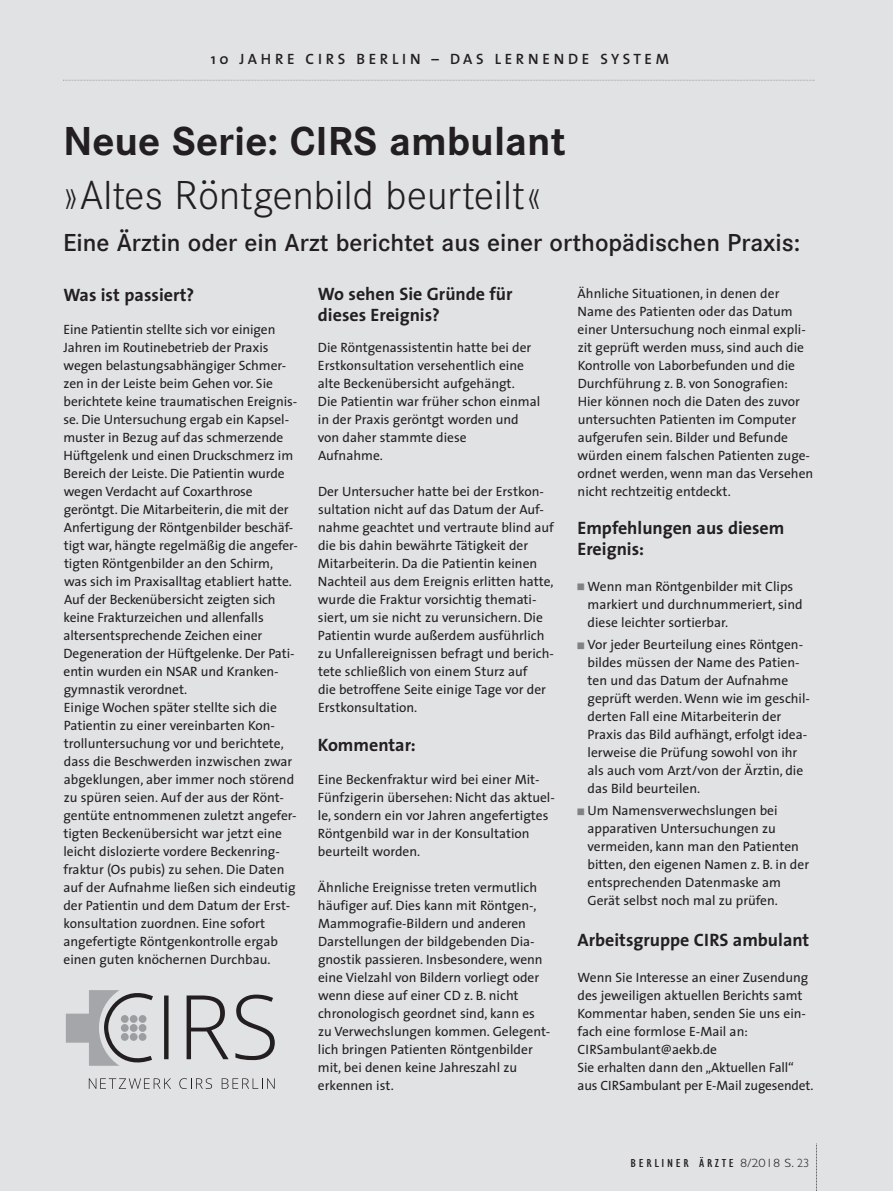
<style>
.page{position:relative;width:893px;height:1191px;background:#e1e2e4}
.page>*{position:absolute;margin:0;border:0;box-sizing:border-box;transform-origin:0 0}
.t1{font:300 42px "Corporate S";color:#231f20}
.t2{font:700 42px "Corporate S";color:#231f20}
.t3{font:600 25.5px "Corporate S";color:#231f20}
.t4{font:700 18px/21.6px "The Sans";color:#231f20}
.t5{font:600 15px "The Sans";letter-spacing:.245em;color:#231f20}
.t6{font:13.5px/18px "The Sans";color:#231f20}
.t7{font:300 12px "Gill Sans";letter-spacing:-.01em;color:#231f20;scale:1.2 1}
.t8{font:condensed 12px "Gill Sans";letter-spacing:.18em;color:#231f20;scale:1.2 1}
.t9{font:condensed 12px "Gill Sans";letter-spacing:.26em;color:#231f20;scale:1.2 1}
.s1{color:#808285}
.s2{font-weight:400;font-stretch:condensed}
</style>
<div class="page">
<svg style="left:63px;top:80px;width:752px;height:1px"></svg>
<svg style="left:816px;top:1143px;width:1px;height:48px"></svg>
<svg style="left:164px;top:994px;width:111px;height:66px"></svg>
<svg style="left:66px;top:990px;width:87px;height:76px"></svg>
<div style="left:121px;top:1015px;width:8px;height:7px;background:#9b9da0;border-radius:50%"></div>
<div style="left:130px;top:1015px;width:8px;height:7px;background:#9b9da0;border-radius:50%"></div>
<div style="left:139px;top:1015px;width:7px;height:7px;background:#9b9da0;border-radius:50%"></div>
<div style="left:121px;top:1024px;width:8px;height:7px;background:#9b9da0;border-radius:50%"></div>
<div style="left:130px;top:1024px;width:8px;height:7px;background:#9b9da0;border-radius:50%"></div>
<div style="left:139px;top:1024px;width:7px;height:7px;background:#9b9da0;border-radius:50%"></div>
<div style="left:121px;top:1033px;width:8px;height:7px;background:#9b9da0;border-radius:50%"></div>
<div style="left:130px;top:1033px;width:8px;height:7px;background:#9b9da0;border-radius:50%"></div>
<div style="left:139px;top:1033px;width:7px;height:7px;background:#9b9da0;border-radius:50%"></div>
<svg style="left:89px;top:1078px;width:82px;height:10px"></svg>
<svg style="left:179px;top:1078px;width:33px;height:11px"></svg>
<svg style="left:222px;top:1078px;width:53px;height:10px"></svg>
<p class="t5" style="left:211px;top:47px;width:460px">10 JAHRE CIRS BERLIN – DAS LERNENDE SYSTEM</p>
<h1 class="t2" style="left:63px;top:117px;width:504px">Neue Serie: CIRS ambulant</h1>
<h1 class="t1" style="left:63px;top:172px;width:480px">»Altes Röntgenbild beurteilt«</h1>
<h2 class="t3" style="left:63px;top:228px;width:739px">Eine Ärztin oder ein Arzt berichtet aus einer orthopädischen Praxis:</h2>
<h3 class="t4" style="left:63px;top:284px;width:132px">Was ist passiert?</h3>
<p class="t6" style="left:63px;top:320px;width:236px">Eine Patientin stellte sich vor einigen Jahren im Routinebetrieb der Praxis wegen belastungsabhängiger Schmer&shy;zen in der Leiste beim Gehen vor. Sie berichtete keine traumatischen Ereignis&shy;se. Die Untersuchung ergab ein Kapsel&shy;muster in Bezug auf das schmerzende Hüftgelenk und einen Druckschmerz im Bereich der Leiste. Die Patientin wurde wegen Verdacht auf Coxarthrose geröntgt. Die Mitarbeiterin, die mit der Anfertigung der Röntgenbilder beschäf&shy;tigt war, hängte regelmäßig die angefer&shy;tigten Röntgenbilder an den Schirm, was sich im Praxisalltag etabliert hatte.<br>Auf der Beckenübersicht zeigten sich keine Frakturzeichen und allenfalls alters entsprechende Zeichen einer Degeneration der Hüftgelenke. Der Pati&shy;entin wurden ein NSAR und Kranken - gymnastik verordnet.<br>Einige Wochen später stellte sich die Patientin zu einer vereinbarten Kon&shy;trolluntersuchung vor und berichtete, dass die Beschwerden inzwischen zwar abgeklungen, aber immer noch störend zu spüren seien. Auf der aus der Rönt&shy;gentüte entnommenen zuletzt angefer&shy;tigten Beckenübersicht war jetzt eine leicht dislozierte vordere Beckenring&shy;fraktur (Os pubis) zu sehen. Die Daten auf der Aufnahme ließen sich eindeutig der Patientin und dem Datum der Erst&shy;konsultation zuordnen. Eine sofort angefertigte Röntgenkontrolle ergab einen guten knöchernen Durchbau.</p>
<h3 class="t4" style="left:318px;top:282px;width:196px">Wo sehen Sie Gründe für dieses Ereignis?</h3>
<p class="t6" style="left:318px;top:338px;width:224px">Die Röntgenassistentin hatte bei der<br>Erstkonsultation versehentlich eine alte Beckenübersicht aufgehängt.<br>Die Patientin war früher schon einmal in der Praxis geröntgt worden und von daher stammte diese<br>Aufnahme.</p>
<p class="t6" style="left:318px;top:482px;width:238px">Der Untersucher hatte bei der Erstkon&shy;sultation nicht auf das Datum der Auf&shy;nahme geachtet und vertraute blind auf die bis dahin bewährte Tätigkeit der Mitarbeiterin. Da die Patientin keinen Nachteil aus dem Ereignis erlitten hatte, wurde die Fraktur vorsichtig themati&shy;siert, um sie nicht zu verunsichern. Die Patientin wurde außerdem ausführlich zu Unfallereignissen befragt und berich&shy;tete schließlich von einem Sturz auf<br>die betroffene Seite einige Tage vor der Erstkonsultation.</p>
<h3 class="t4" style="left:318px;top:734px;width:99px">Kommentar:</h3>
<p class="t6" style="left:318px;top:770px;width:238px">Eine Beckenfraktur wird bei einer Mit-Fünfzigerin übersehen: Nicht das aktuel&shy;le, sondern ein vor Jahren angefertigtes Röntgenbild war in der Konsultation beurteilt worden.</p>
<p class="t6" style="left:318px;top:878px;width:234px">Ähnliche Ereignisse treten vermutlich häufiger auf. Dies kann mit Röntgen-, Mammografie-Bildern und anderen Darstellungen der bildgebenden Dia-<br>g nostik passieren. Insbesondere, wenn eine Vielzahl von Bildern vorliegt oder wenn diese auf einer CD z. B. nicht chronologisch geordnet sind, kann es zu Verwechslungen kommen. Gelegent&shy;lich bringen Patienten Röntgenbilder mit, bei denen keine Jahreszahl zu erkennen ist.</p>
<p class="t6" style="left:578px;top:284px;width:237px">Ähnliche Situationen, in denen der Name des Patienten oder das Datum einer Untersuchung noch einmal expli&shy;zit geprüft werden muss, sind auch die Kontrolle von Laborbefunden und die Durchführung z. B. von Sonografien:<br>Hier können noch die Daten des zuvor untersuchten Patienten im Computer aufgerufen sein. Bilder und Befunde würden einem falschen Patienten zuge&shy;ordnet werden, wenn man das Versehen nicht rechtzeitig entdeckt.</p>
<h3 class="t4" style="left:578px;top:516px;width:208px">Empfehlungen aus diesem<br>Ereignis:</h3>
<p class="t6" style="left:587px;top:577px;width:217px;text-indent:-10px"><span class="s1">■</span> Wenn man Röntgenbilder mit Clips markiert und durchnummeriert, sind diese leichter sortierbar.</p>
<p class="t6" style="left:587px;top:635px;width:224px;text-indent:-10px"><span class="s1">■</span> Vor jeder Beurteilung eines Röntgen&shy;bildes müssen der Name des Patien&shy;ten und das Datum der Aufnahme geprüft werden. Wenn wie im geschil&shy;derten Fall eine Mitarbeiterin der Praxis das Bild aufhängt, erfolgt idea&shy;lerweise die Prüfung sowohl von ihr als auch vom Arzt/von der Ärztin, die das Bild beurteilen.</p>
<p class="t6" style="left:587px;top:801px;width:223px;text-indent:-10px"><span class="s1">■</span> Um Namensverwechslungen bei apparativen Untersuchungen zu vermeiden, kann man den Patienten bitten, den eigenen Namen z. B. in der entsprechenden Datenmaske am<br>Gerät selbst noch mal zu prüfen.</p>
<h3 class="t4" style="left:578px;top:929px;width:233px">Arbeitsgruppe CIRS ambulant</h3>
<p class="t6" style="left:577px;top:968px;width:238px">Wenn Sie Interesse an einer Zusendung des jeweiligen aktuellen Berichts samt Kommentar haben, senden Sie uns ein&shy;fach eine formlose E-Mail an:<br>CIRSambulant@aekb.de<br>Sie erhalten dann den „Aktuellen Fall“ aus CIRSambulant per E-Mail zugesendet.</p>
<p class="t7" style="left:683px;top:1152px;width:106px"><span class="s2">Ä R Z T E</span> 8/2018 S. 23</p>
<p class="t8" style="left:631px;top:1156px;width:88px">BERLINER ÄRZTE</p>
<p class="t9" style="left:607px;top:1155px;width:56px">BERLINER</p>
<p class="t7" style="left:740px;top:1153px;width:59px">8/2018 S. 23</p>
</div>
